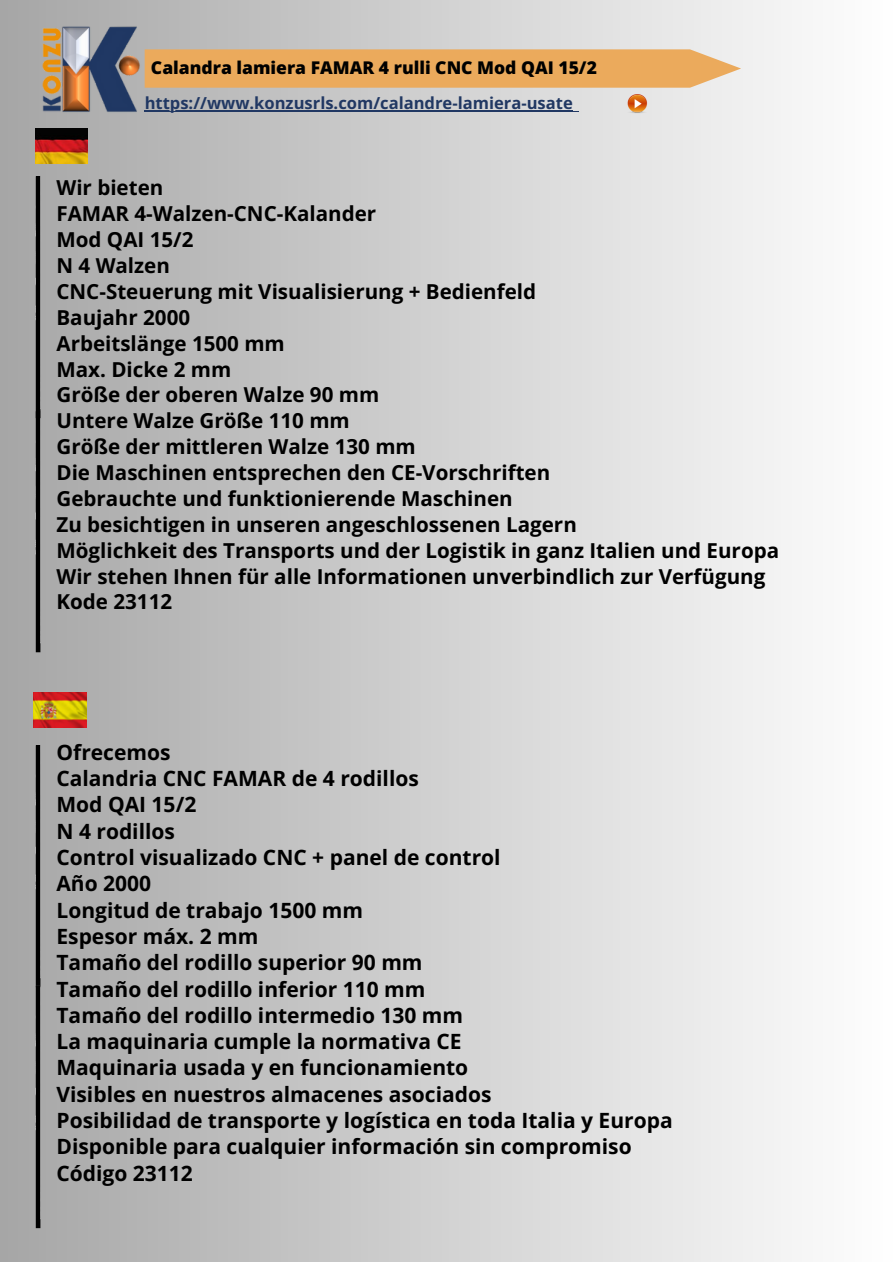
<style>
.page{position:relative;width:893px;height:1264px;background:#fff}
.page>*{position:absolute;margin:0;border:0;box-sizing:border-box;transform-origin:0 0}
.t1{font:700 21px "Open Sans";color:#000}
.t2{font:700 20.55px "Open Sans";color:#000}
.t3{font:800 17.55px "Open Sans";color:#000}
.t4{font:700 16.5px "Open Sans";color:#213863}
</style>
<div class="page">
<div style="left:0;top:0;width:892px;height:1261px;background:linear-gradient(to right,#a6a6a6,#fefefe)"></div>
<img style="left:35px;top:128px;width:52px;height:35px">
<img style="left:30px;top:371px;width:13px;height:322px">
<img style="left:30px;top:137px;width:12px;height:321px">
<img style="left:34px;top:692px;width:53px;height:35px">
<img style="left:30px;top:705px;width:12px;height:241px">
<img style="left:30px;top:946px;width:12px;height:316px">
<img style="left:36px;top:17px;width:109px;height:103px">
<svg style="left:145px;top:49px;width:596px;height:39px;background:#eaad64"></svg>
<img style="left:627px;top:94px;width:20px;height:20px">
<hr style="left:145px;top:111px;width:433px;height:1px;background:#213863">
<hr style="left:145px;top:110px;width:427px;height:1px;background:#213863">
<p class="t3" style="left:151px;top:55px;width:447px">Calandra lamiera FAMAR 4 rulli CNC Mod QAI 15/2</p>
<p class="t4" style="left:145px;top:91px;width:429px">https://www.konzusrls.com/calandre-lamiera-usate</p>
<p class="t2" style="left:56px;top:173px;width:108px">Wir bieten</p>
<p class="t2" style="left:56px;top:199px;width:321px">FAMAR 4-Walzen-CNC-Kalander</p>
<p class="t2" style="left:56px;top:225px;width:138px">Mod QAI 15/2</p>
<p class="t2" style="left:56px;top:251px;width:115px">N 4 Walzen</p>
<p class="t2" style="left:56px;top:277px;width:481px">CNC-Steuerung mit Visualisierung + Bedienfeld</p>
<p class="t2" style="left:56px;top:303px;width:135px">Baujahr 2000</p>
<p class="t2" style="left:56px;top:329px;width:230px">Arbeitslänge 1500 mm</p>
<p class="t2" style="left:56px;top:354px;width:176px">Max. Dicke 2 mm</p>
<p class="t2" style="left:56px;top:380px;width:324px">Größe der oberen Walze 90 mm</p>
<p class="t2" style="left:56px;top:406px;width:295px">Untere Walze Größe 110 mm</p>
<p class="t2" style="left:56px;top:432px;width:361px">Größe der mittleren Walze 130 mm</p>
<p class="t2" style="left:56px;top:458px;width:495px">Die Maschinen entsprechen den CE-Vorschriften</p>
<p class="t2" style="left:56px;top:484px;width:457px">Gebrauchte und funktionierende Maschinen</p>
<p class="t2" style="left:56px;top:510px;width:522px">Zu besichtigen in unseren angeschlossenen Lagern</p>
<p class="t2" style="left:56px;top:535px;width:724px">Möglichkeit des Transports und der Logistik in ganz Italien und Europa</p>
<p class="t2" style="left:56px;top:561px;width:710px">Wir stehen Ihnen für alle Informationen unverbindlich zur Verfügung</p>
<p class="t2" style="left:56px;top:587px;width:117px">Kode 23112</p>
<p class="t1" style="left:56px;top:737px;width:116px">Ofrecemos</p>
<p class="t1" style="left:56px;top:763px;width:364px">Calandria CNC FAMAR de 4 rodillos</p>
<p class="t1" style="left:56px;top:790px;width:141px">Mod QAI 15/2</p>
<p class="t1" style="left:56px;top:816px;width:120px">N 4 rodillos</p>
<p class="t1" style="left:56px;top:842px;width:445px">Control visualizado CNC + panel de control</p>
<p class="t1" style="left:56px;top:868px;width:96px">Año 2000</p>
<p class="t1" style="left:56px;top:895px;width:308px">Longitud de trabajo 1500 mm</p>
<p class="t1" style="left:56px;top:921px;width:203px">Espesor máx. 2 mm</p>
<p class="t1" style="left:56px;top:947px;width:367px">Tamaño del rodillo superior 90 mm</p>
<p class="t1" style="left:56px;top:974px;width:370px">Tamaño del rodillo inferior 110 mm</p>
<p class="t1" style="left:56px;top:1000px;width:408px">Tamaño del rodillo intermedio 130 mm</p>
<p class="t1" style="left:56px;top:1026px;width:406px">La maquinaria cumple la normativa CE</p>
<p class="t1" style="left:56px;top:1052px;width:413px">Maquinaria usada y en funcionamiento</p>
<p class="t1" style="left:56px;top:1079px;width:436px">Visibles en nuestros almacenes asociados</p>
<p class="t1" style="left:56px;top:1105px;width:617px">Posibilidad de transporte y logística en toda Italia y Europa</p>
<p class="t1" style="left:56px;top:1131px;width:576px">Disponible para cualquier información sin compromiso</p>
<p class="t1" style="left:56px;top:1158px;width:138px">Código 23112</p>
</div>
